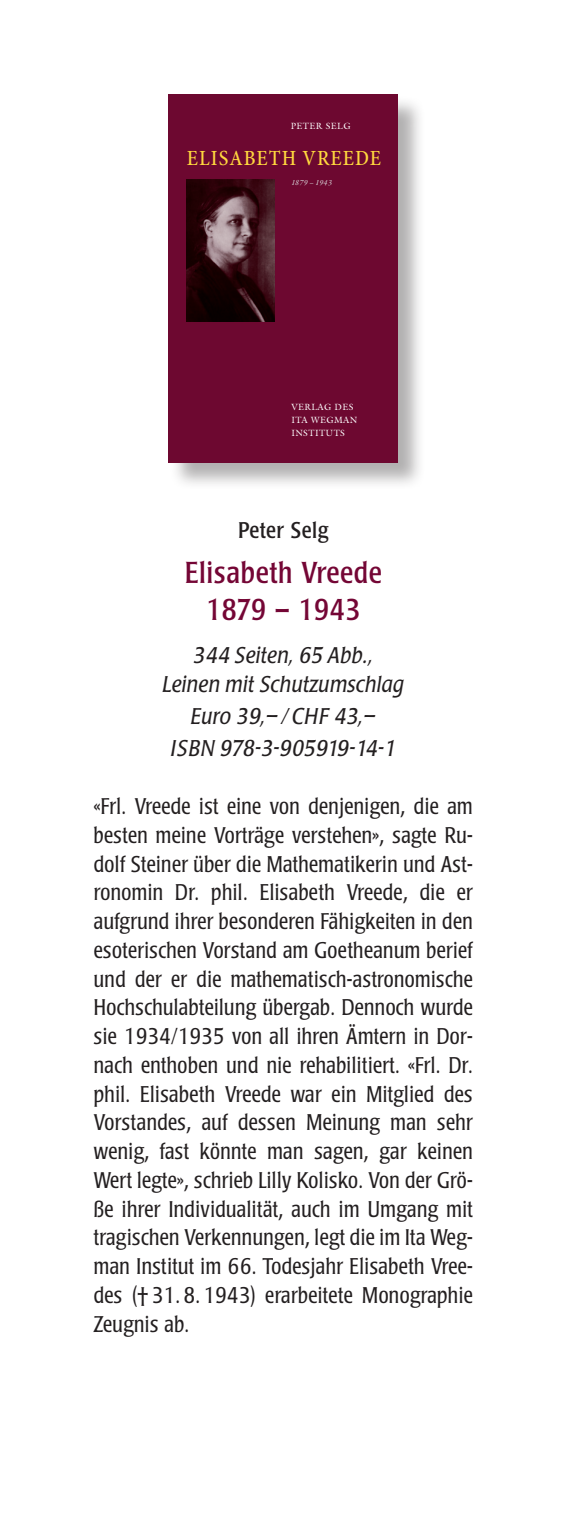
<style>
.page{position:relative;width:567px;height:1524px;background:#fff}
.page>*{position:absolute;margin:0;border:0;box-sizing:border-box;transform-origin:0 0}
.t1{font:condensed 30px/37.5px "Poppl Laudatio";letter-spacing:.02em;color:#740635;text-align:center}
.t2{font:300 condensed 22.5px/28.8px "Poppl Laudatio";letter-spacing:.02em;color:#231f20;text-align:justify}
.t3{font:italic 22.5px/28.8px "Poppl Laudatio";letter-spacing:.02em;color:#231f20;text-align:center;scale:.9 1}
.t4{font:condensed 22.5px "Poppl Laudatio";letter-spacing:.02em;color:#231f20}
.t5{font:500 condensed 21.75px "Minion Pro";letter-spacing:.045em;color:#ffd83e}
.t6{font:9px/13px "Galliard";letter-spacing:.045em;color:#fff}
.t7{font:italic 8px "Garamond Premr Pro";letter-spacing:.045em;color:#dcdddf}
</style>
<div class="page">
<div style="left:170px;top:96px;width:256px;height:394px;background:#231f20;opacity:.35"></div>
<div style="left:169px;top:94px;width:229px;height:368px;background:#6d0830"></div>
<img style="left:187px;top:179px;width:88px;height:143px">
<p class="t6" style="left:291px;top:119px;width:61px">PETER SELG</p>
<p class="t5" style="left:187px;top:144px;width:196px">ELISABETH VREEDE</p>
<p class="t7" style="left:291px;top:177px;width:42px">1879 – 1943</p>
<p class="t6" style="left:291px;top:400px;width:67px">VERLAG DES<br>ITA WEGMAN<br>INSTITUTS</p>
<p class="t4" style="left:238px;top:518px;width:92px">Peter Selg</p>
<h1 class="t1" style="left:185px;top:554px;width:199px">Elisabeth Vreede<br>1879 – 1943</h1>
<p class="t3" style="left:162px;top:641px;width:270px">344 Seiten, 65 Abb.,<br>Leinen mit Schutzumschlag</p>
<p class="t3" style="left:171px;top:701px;width:251px;line-height:32.2px">Euro 39,– / CHF 43,–<br>ISBN 978-3-905919-14-1</p>
<p class="t2" style="left:94px;top:792px;width:380px">«Frl. Vreede ist eine von denjenigen, die am besten meine Vorträge verstehen», sagte Ru&shy;dolf Steiner über die Mathematikerin und Ast&shy;ronomin Dr. phil. Elisabeth Vreede, die er aufgrund ihrer besonderen Fähigkeiten in den esoterischen Vorstand am Goetheanum berief und der er die mathematisch-astronomische Hochschulabteilung übergab. Dennoch wurde sie 1934/1935 von all ihren Ämtern in Dor&shy;nach enthoben und nie rehabilitiert. «Frl. Dr. phil. Elisabeth Vreede war ein Mitglied des Vorstandes, auf dessen Meinung man sehr wenig, fast könnte man sagen, gar keinen Wert legte», schrieb Lilly Kolisko. Von der Grö&shy;ße ihrer Individualität, auch im Umgang mit tragischen Verkennungen, legt die im Ita Weg&shy;man Institut im 66. Todesjahr Elisabeth Vree&shy;des († 31. 8. 1943) erarbeitete Monographie Zeugnis ab.</p>
</div>
